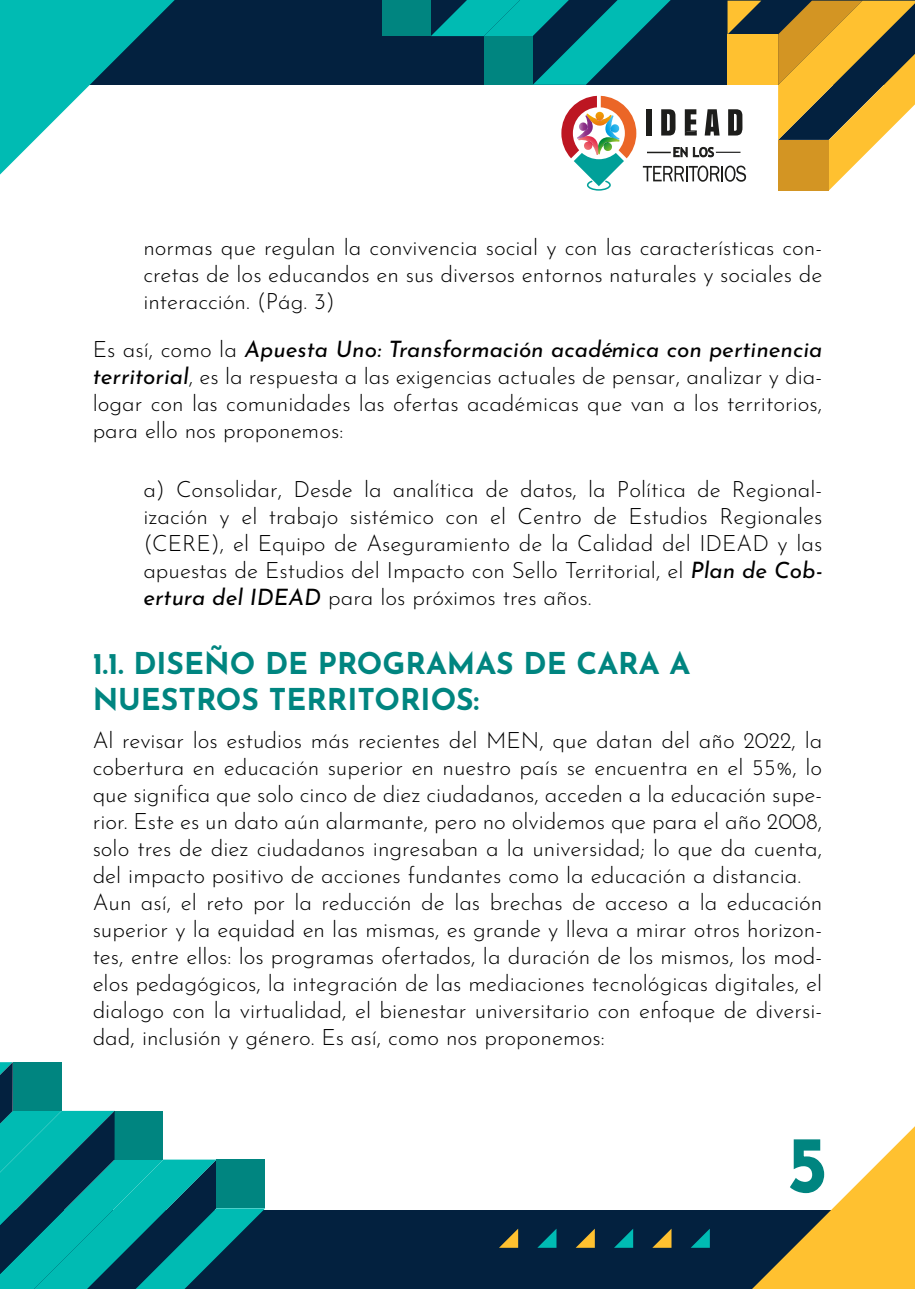
<style>
.page{position:relative;width:915px;height:1289px;background:#fff}
.page>*{position:absolute;margin:0;border:0;box-sizing:border-box;transform-origin:0 0}
.t1{font:700 80.1px "Josefin Sans";color:#008580}
.t2{font:700 30px/36px "Josefin Sans";color:#008580}
.t3{font:300 22.5px/27px "Josefin Sans";color:#000;text-align:justify}
.s1{font-weight:400;font-style:italic}
</style>
<div class="page">
<div style="left:0;top:1px;width:914px;height:84px;background:#03213f"></div>
<div style="left:0;top:1210px;width:914px;height:79px;background:#03213f"></div>
<svg style="left:727px;top:1px;width:34px;height:33px"></svg>
<div style="left:727px;top:34px;width:50px;height:51px;background:#ffc130"></div>
<svg style="left:777px;top:1px;width:137px;height:190px"></svg>
<div style="left:777px;top:140px;width:51px;height:50px;background:#d39523"></div>
<svg style="left:0;top:1062px;width:265px;height:227px"></svg>
<div style="left:216px;top:1160px;width:49px;height:48px;background:#008580"></div>
<svg style="left:431px;top:1px;width:239px;height:84px"></svg>
<div style="left:382px;top:1px;width:49px;height:35px;background:#008580"></div>
<svg style="left:752px;top:1127px;width:162px;height:162px"></svg>
<svg style="left:0;top:1px;width:174px;height:174px"></svg>
<svg style="left:691px;top:1229px;width:18px;height:19px"></svg>
<svg style="left:652px;top:1229px;width:19px;height:19px"></svg>
<svg style="left:614px;top:1229px;width:19px;height:19px"></svg>
<svg style="left:575px;top:1229px;width:19px;height:19px"></svg>
<svg style="left:537px;top:1229px;width:19px;height:19px"></svg>
<svg style="left:499px;top:1229px;width:19px;height:19px"></svg>
<svg style="left:561px;top:96px;width:75px;height:95px"></svg>
<div style="left:645px;top:109px;width:6px;height:27px;background:#1d1d1b"></div>
<svg style="left:661px;top:109px;width:14px;height:27px"></svg>
<svg style="left:684px;top:109px;width:12px;height:27px"></svg>
<svg style="left:704px;top:109px;width:15px;height:27px"></svg>
<svg style="left:728px;top:109px;width:14px;height:27px"></svg>
<svg style="left:642px;top:166px;width:103px;height:16px"></svg>
<svg style="left:647px;top:147px;width:93px;height:11px"></svg>
<p class="t3" style="left:143px;top:232px;width:680px">normas que regulan la convivencia social y con las características con&shy;cretas de los educandos en sus diversos entornos naturales y sociales de interacción. (Pág. 3)</p>
<p class="t3" style="left:93px;top:333px;width:731px">Es así, como la <span class="s1">Apuesta Uno: Transformación académica con pertinencia territorial</span>, es la respuesta a las exigencias actuales de pensar, analizar y dia&shy;logar con las comunidades las ofertas académicas que van a los territorios, para ello nos proponemos:</p>
<p class="t3" style="left:143px;top:474px;width:680px">a) Consolidar, Desde la analítica de datos, la Política de Regional&shy;ización y el trabajo sistémico con el Centro de Estudios Regionales (CERE), el Equipo de Aseguramiento de la Calidad del IDEAD y las apuestas de Estudios del Impacto con Sello Territorial, el <span class="s1">Plan de Cob&shy;ertura del IDEAD</span> para los próximos tres años.</p>
<h2 class="t2" style="left:93px;top:643px;width:599px">1.1. DISEÑO DE PROGRAMAS DE CARA A<br>NUESTROS TERRITORIOS:</h2>
<p class="t3" style="left:93px;top:725px;width:731px;text-align:left">Al revisar los estudios más recientes del MEN, que datan del año 2022, la cobertura en educación superior en nuestro país se encuentra en el 55%, lo que significa que solo cinco de diez ciudadanos, acceden a la educación supe&shy;rior. Este es un dato aún alarmante, pero no olvidemos que para el año 2008, solo tres de diez ciudadanos ingresaban a la universidad; lo que da cuenta, del impacto positivo de acciones fundantes como la educación a distancia.<br>Aun así, el reto por la reducción de las brechas de acceso a la educación superior y la equidad en las mismas, es grande y lleva a mirar otros horizon&shy;tes, entre ellos: los programas ofertados, la duración de los mismos, los mod&shy;elos pedagógicos, la integración de las mediaciones tecnológicas digitales, el dialogo con la virtualidad, el bienestar universitario con enfoque de diversi&shy;dad, inclusión y género. Es así, como nos proponemos:</p>
<h1 class="t1" style="left:786px;top:1105px;width:43px">5</h1>
</div>
